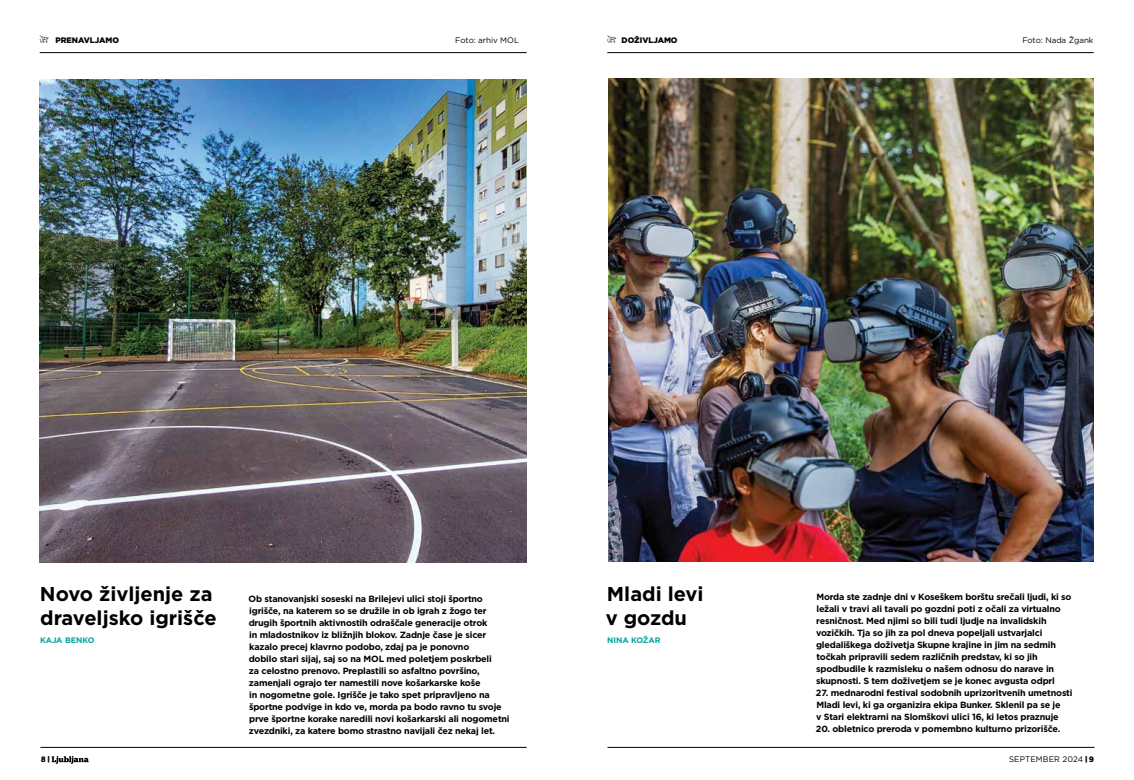
<style>
.page{position:relative;width:1134px;height:780px;background:#fff}
.page>*{position:absolute;margin:0;border:0;box-sizing:border-box;transform-origin:0 0}
.t1{font:700 20px/24px "Gotham";color:#000}
.t2{font:700 9px/12px "Gotham";letter-spacing:-.02em;color:#000}
.t3{font:8px "Gotham";color:#000}
.t4{font:900 8px "Gotham";color:#000}
.t5{font:700 8px "Gotham";color:#00a79e}
.t6{font:8px "Chunk Five Ex";color:#000}
.s1{font-family:"Chunk Five Ex"}
</style>
<div class="page">
<hr style="left:40px;top:52px;width:487px;height:1px;background:#000">
<hr style="left:607px;top:52px;width:487px;height:1px;background:#000">
<hr style="left:40px;top:747px;width:487px;height:1px;background:#000">
<hr style="left:607px;top:747px;width:487px;height:1px;background:#000">
<svg style="left:52px;top:756px;width:37px;height:7px"></svg>
<svg style="left:40px;top:35px;width:9px;height:8px"></svg>
<svg style="left:607px;top:35px;width:9px;height:8px"></svg>
<img style="left:608px;top:78px;width:486px;height:483px">
<img style="left:40px;top:79px;width:486px;height:483px">
<p class="t4" style="left:55px;top:35px;width:65px">PRENAVLJAMO</p>
<p class="t3" style="left:455px;top:35px;width:65px">Foto: arhiv MOL</p>
<p class="t4" style="left:622px;top:35px;width:57px">DOŽIVLJAMO</p>
<p class="t3" style="left:1022px;top:35px;width:73px">Foto: Nada Žgank</p>
<h1 class="t1" style="left:40px;top:581px;width:178px">Novo življenje za draveljsko igrišče</h1>
<p class="t2" style="left:249px;top:593px;width:263px">Ob stanovanjski soseski na Brilejevi ulici stoji športno igrišče, na katerem so se družile in ob igrah z žogo ter drugih športnih aktivnostih odraščale generacije otrok<br>in mladostnikov iz bližnjih blokov. Zadnje čase je sicer kazalo precej klavrno podobo, zdaj pa je ponovno<br>dobilo stari sijaj, saj so na MOL med poletjem poskrbeli<br>za celostno prenovo. Preplastili so asfaltno površino, zamenjali ograjo ter namestili nove košarkarske koše<br>in nogometne gole. Igrišče je tako spet pripravljeno na športne podvige in kdo ve, morda pa bodo ravno tu svoje prve športne korake naredili novi košarkarski ali nogometni zvezdniki, za katere bomo strastno navijali čez nekaj let.</p>
<p class="t5" style="left:40px;top:634px;width:56px">KAJA BENKO</p>
<h1 class="t1" style="left:606px;top:581px;width:99px">Mladi levi v gozdu</h1>
<p class="t2" style="left:816px;top:591px;width:257px">Morda ste zadnje dni v Koseškem borštu srečali ljudi, ki so ležali v travi ali tavali po gozdni poti z očali za virtualno resničnost. Med njimi so bili tudi ljudje na invalidskih vozičkih. Tja so jih za pol dneva popeljali ustvarjalci gledališkega doživetja Skupne krajine in jim na sedmih točkah pripravili sedem različnih predstav, ki so jih spodbudile k razmisleku o našem odnosu do narave in skupnosti. S tem doživetjem se je konec avgusta odprl</p>
<p class="t2" style="left:816px;top:687px;width:258px">27. mednarodni festival sodobnih uprizoritvenih umetnosti<br>Mladi levi, ki ga organizira ekipa Bunker. Sklenil pa se je<br>v Stari elektrarni na Slomškovi ulici 16, ki letos praznuje</p>
<p class="t2" style="left:816px;top:723px;width:246px">20. obletnico preroda v pomembno kulturno prizorišče.</p>
<p class="t5" style="left:607px;top:634px;width:55px">NINA KOŽAR</p>
<p class="t6" style="left:41px;top:753px;width:10px">8 |</p>
<p class="t3" style="left:1009px;top:753px;width:86px">SEPTEMBER 2024 <span class="s1">| 9</span></p>
</div>
